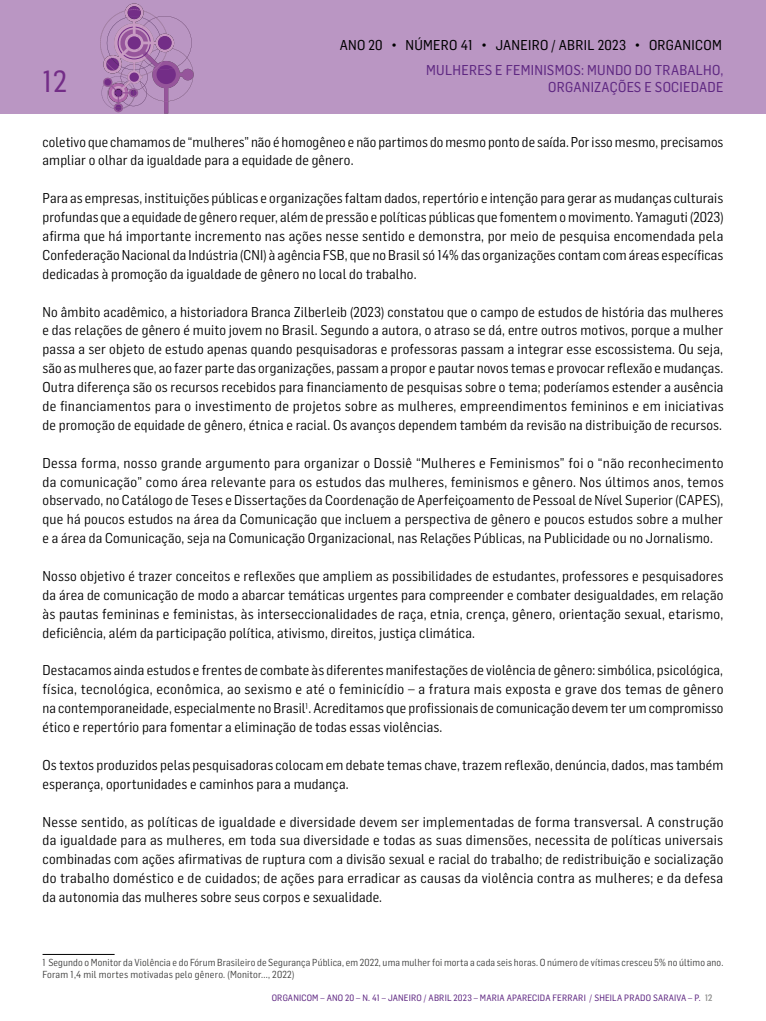
<style>
.page{position:relative;width:766px;height:1021px;background:#fff}
.page>*{position:absolute;margin:0;border:0;box-sizing:border-box;transform-origin:0 0}
.t1{font:30px "Flama Semicondensed Basic";color:#732d87}
.t2{font:14px/18.9px "Flama Semicondensed";letter-spacing:.01em;color:#000;text-align:justify}
.t3{font:14px/16.8px "Flama Semicondensed Basic";letter-spacing:.02em;color:#5f2882;text-align:right}
.t4{font:14px "Flama Semicondensed Basic";letter-spacing:.02em;color:#000}
.t5{font:10px/12px "Flama Semicondensed";letter-spacing:.015em;color:#3c3c3b}
.t6{font:9px "Flama Semicondensed Basic";letter-spacing:.02em;color:#5f2882}
.s1{color:#9d9d9c}
</style>
<div class="page">
<div style="left:0;top:0;width:765px;height:113px;background:#ba96c3"></div>
<svg style="left:100px;top:3px;width:93px;height:110px"></svg>
<div style="left:158px;top:36px;width:14px;height:14px;background:#732d87;border-radius:50%"></div>
<div style="left:104px;top:79px;width:7px;height:7px;background:#732d87;border-radius:3px"></div>
<div style="left:128px;top:36px;width:13px;height:13px;background:#732d87;border-radius:50%"></div>
<div style="left:115px;top:89px;width:7px;height:7px;background:#732d87;border-radius:3px"></div>
<div style="left:129px;top:72px;width:10px;height:10px;background:#732d87;border-radius:5px"></div>
<hr style="left:43px;top:953px;width:72px;height:1px;background:#000">
<p class="t4" style="left:339px;top:36px;width:383px">ANO 20 • NÚMERO 41 • JANEIRO / ABRIL 2023 • ORGANICOM</p>
<p class="t3" style="left:426px;top:61px;width:298px">MULHERES E FEMINISMOS: MUNDO DO TRABALHO,<br>ORGANIZAÇÕES E SOCIEDADE</p>
<h1 class="t1" style="left:43px;top:62px;width:26px">12</h1>
<p class="t3" style="left:390px;top:61px;width:334px">COMUNICAÇÃO, AGENDA 2030 DA ONU E ORGANIZAÇÕES</p>
<p class="t2" style="left:43px;top:131px;width:682px">coletivo que chamamos de “mulheres” não é homogêneo e não partimos do mesmo ponto de saída. Por isso mesmo, precisamos ampliar o olhar da igualdade para a equidade de gênero.</p>
<p class="t2" style="left:43px;top:188px;width:682px">Para as empresas, instituições públicas e organizações faltam dados, repertório e intenção para gerar as mudanças culturais profundas que a equidade de gênero requer, além de pressão e políticas públicas que fomentem o movimento. Yamaguti (2023) afirma que há importante incremento nas ações nesse sentido e demonstra, por meio de pesquisa encomendada pela Confederação Nacional da Indústria (CNI) à agência FSB, que no Brasil só 14% das organizações contam com áreas específicas dedicadas à promoção da igualdade de gênero no local do trabalho.</p>
<p class="t2" style="left:43px;top:301px;width:682px">No âmbito acadêmico, a historiadora Branca Zilberleib (2023) constatou que o campo de estudos de história das mulheres e das relações de gênero é muito jovem no Brasil. Segundo a autora, o atraso se dá, entre outros motivos, porque a mulher passa a ser objeto de estudo apenas quando pesquisadoras e professoras passam a integrar esse escossistema. Ou seja, são as mulheres que, ao fazer parte das organizações, passam a propor e pautar novos temas e provocar reflexão e mudanças.<br>Outra diferença são os recursos recebidos para financiamento de pesquisas sobre o tema; poderíamos estender a ausência de financiamentos para o investimento de projetos sobre as mulheres, empreendimentos femininos e em iniciativas de promoção de equidade de gênero, étnica e racial. Os avanços dependem também da revisão na distribuição de recursos.</p>
<p class="t2" style="left:43px;top:452px;width:682px">Dessa forma, nosso grande argumento para organizar o Dossiê “Mulheres e Feminismos” foi o “não reconhecimento da comunicação” como área relevante para os estudos das mulheres, feminismos e gênero. Nos últimos anos, temos observado, no Catálogo de Teses e Dissertações da Coordenação de Aperfeiçoamento de Pessoal de Nível Superior (CAPES), que há poucos estudos na área da Comunicação que incluem a perspectiva de gênero e poucos estudos sobre a mulher e a área da Comunicação, seja na Comunicação Organizacional, nas Relações Públicas, na Publicidade ou no Jornalismo.</p>
<p class="t2" style="left:43px;top:566px;width:682px">Nosso objetivo é trazer conceitos e reflexões que ampliem as possibilidades de estudantes, professores e pesquisadores da área de comunicação de modo a abarcar temáticas urgentes para compreender e combater desigualdades, em relação às pautas femininas e feministas, às interseccionalidades de raça, etnia, crença, gênero, orientação sexual, etarismo, deficiência, além da participação política, ativismo, direitos, justiça climática.</p>
<p class="t2" style="left:43px;top:660px;width:682px">Destacamos ainda estudos e frentes de combate às diferentes manifestações de violência de gênero: simbólica, psicológica, física, tecnológica, econômica, ao sexismo e até o feminicídio – a fratura mais exposta e grave dos temas de gênero na contemporaneidade, especialmente no Brasil<sup>1</sup>. Acreditamos que profissionais de comunicação devem ter um compromisso ético e repertório para fomentar a eliminação de todas essas violências.</p>
<p class="t2" style="left:43px;top:754px;width:682px">Os textos produzidos pelas pesquisadoras colocam em debate temas chave, trazem reflexão, denúncia, dados, mas também esperança, oportunidades e caminhos para a mudança.</p>
<p class="t2" style="left:43px;top:811px;width:682px">Nesse sentido, as políticas de igualdade e diversidade devem ser implementadas de forma transversal. A construção da igualdade para as mulheres, em toda sua diversidade e todas as suas dimensões, necessita de políticas universais combinadas com ações afirmativas de ruptura com a divisão sexual e racial do trabalho; de redistribuição e socialização do trabalho doméstico e de cuidados; de ações para erradicar as causas da violência contra as mulheres; e da defesa da autonomia das mulheres sobre seus corpos e sexualidade.</p>
<p class="t5" style="left:43px;top:956px;width:682px">1 Segundo o Monitor da Violência e do Fórum Brasileiro de Segurança Pública, em 2022, uma mulher foi morta a cada seis horas. O número de vítimas cresceu 5% no último ano.<br>Foram 1,4 mil mortes motivadas pelo gênero. (Monitor..., 2022)</p>
<p class="t6" style="left:272px;top:992px;width:220px">ORGANICOM – ANO 20 – N. 41 – JANEIRO / ABRIL 2023 – MARIA</p>
<p class="t6" style="left:506px;top:992px;width:11px">APARECI</p>
<p class="t6" style="left:540px;top:992px;width:23px">DA FERRARI</p>
<p class="t6" style="left:589px;top:992px;width:21px">/ SHEILA</p>
<p class="t6" style="left:624px;top:992px;width:39px">PRADO SARAI</p>
<p class="t6" style="left:676px;top:992px;width:37px">VA – P. <span class="s1">12</span></p>
</div>
